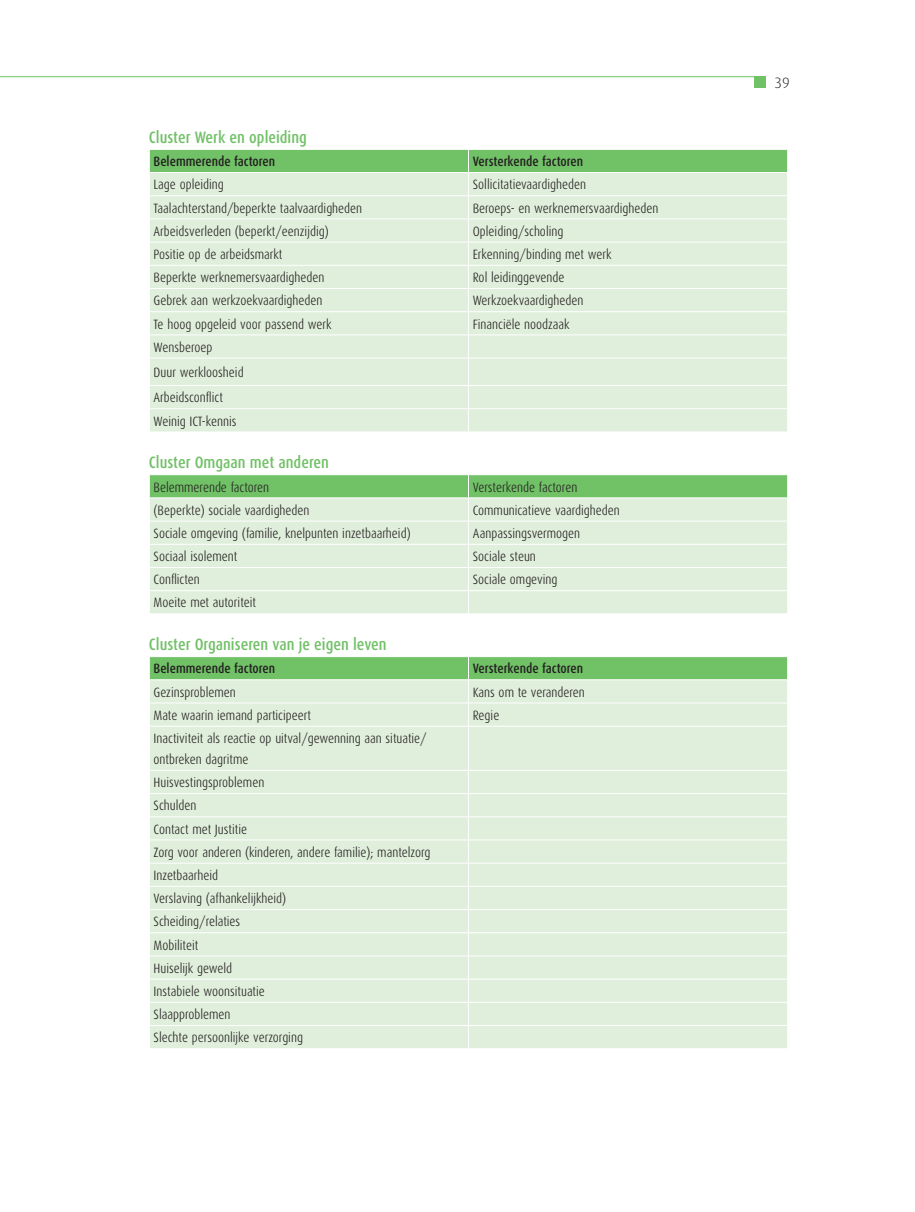
<style>
.page{position:relative;width:915px;height:1212px;background:#fff}
.page>*{position:absolute;margin:0;border:0;box-sizing:border-box;transform-origin:0 0}
.t1{font:500 16.5px "Dax Condensed";color:#71c167}
.t2{font:300 15px "Dax";color:#231f20}
.t3{font:300 13.5px/23.2px "Dax Condensed";color:#231f20}
.t4{font:500 13.5px "Dax Condensed";color:#231f20}
</style>
<div class="page">
<hr style="left:0;top:76px;width:765px;height:1px;background:#71c167">
<div style="left:754px;top:77px;width:11px;height:11px;background:#71c167"></div>
<svg style="left:149px;top:149px;width:639px;height:283px;background:#d9ecd4"></svg>
<svg style="left:149px;top:475px;width:639px;height:138px;background:#cfe8c9"></svg>
<div style="left:150px;top:727px;width:637px;height:321px;background:#e0efdb"></div>
<hr style="left:468px;top:726px;width:1px;height:44px;background:#fff">
<hr style="left:149px;top:770px;width:319px;height:1px;background:#fff">
<hr style="left:468px;top:770px;width:319px;height:1px;background:#fff">
<hr style="left:149px;top:793px;width:319px;height:1px;background:#fff">
<hr style="left:468px;top:793px;width:319px;height:1px;background:#fff">
<hr style="left:149px;top:816px;width:319px;height:1px;background:#fff">
<hr style="left:468px;top:816px;width:319px;height:1px;background:#fff">
<hr style="left:149px;top:839px;width:319px;height:1px;background:#fff">
<hr style="left:468px;top:839px;width:319px;height:1px;background:#fff">
<hr style="left:149px;top:863px;width:319px;height:1px;background:#fff">
<hr style="left:468px;top:863px;width:319px;height:1px;background:#fff">
<hr style="left:149px;top:886px;width:319px;height:1px;background:#fff">
<hr style="left:468px;top:886px;width:319px;height:1px;background:#fff">
<hr style="left:149px;top:909px;width:319px;height:1px;background:#fff">
<hr style="left:468px;top:909px;width:319px;height:1px;background:#fff">
<hr style="left:149px;top:932px;width:319px;height:1px;background:#fff">
<hr style="left:468px;top:932px;width:319px;height:1px;background:#fff">
<hr style="left:149px;top:955px;width:319px;height:1px;background:#fff">
<hr style="left:468px;top:955px;width:319px;height:1px;background:#fff">
<hr style="left:149px;top:979px;width:319px;height:1px;background:#fff">
<hr style="left:468px;top:979px;width:319px;height:1px;background:#fff">
<hr style="left:149px;top:1002px;width:319px;height:1px;background:#fff">
<hr style="left:468px;top:1002px;width:319px;height:1px;background:#fff">
<hr style="left:149px;top:1025px;width:319px;height:1px;background:#fff">
<hr style="left:468px;top:1025px;width:319px;height:1px;background:#fff">
<svg style="left:468px;top:771px;width:1px;height:277px"></svg>
<svg style="left:149px;top:657px;width:639px;height:69px;background:#bde0b6"></svg>
<hr style="left:149px;top:679px;width:319px;height:1px;background:#fff">
<hr style="left:468px;top:679px;width:319px;height:1px;background:#fff">
<p class="t1" style="left:149px;top:128px;width:159px">Cluster Werk en opleiding</p>
<p class="t4" style="left:153px;top:154px;width:123px">Belemmerende factoren</p>
<p class="t4" style="left:472px;top:154px;width:112px">Versterkende factoren</p>
<p class="t3" style="left:153px;top:173px;width:72px">Lage opleiding</p>
<p class="t3" style="left:472px;top:173px;width:115px">Sollicitatievaardigheden</p>
<p class="t3" style="left:153px;top:196px;width:210px">Taalachterstand/beperkte taalvaardigheden</p>
<p class="t3" style="left:472px;top:196px;width:187px">Beroeps- en werknemersvaardigheden</p>
<p class="t3" style="left:153px;top:220px;width:177px">Arbeidsverleden (beperkt/eenzijdig)</p>
<p class="t3" style="left:472px;top:220px;width:92px">Opleiding/scholing</p>
<p class="t3" style="left:153px;top:243px;width:130px">Positie op de arbeidsmarkt</p>
<p class="t3" style="left:472px;top:243px;width:140px">Erkenning/binding met werk</p>
<p class="t3" style="left:153px;top:266px;width:172px">Beperkte werknemersvaardigheden</p>
<p class="t3" style="left:472px;top:266px;width:93px">Rol leidinggevende</p>
<p class="t3" style="left:153px;top:289px;width:170px">Gebrek aan werkzoekvaardigheden</p>
<p class="t3" style="left:472px;top:289px;width:112px">Werkzoekvaardigheden</p>
<p class="t3" style="left:153px;top:312px;width:179px">Te hoog opgeleid voor passend werk</p>
<p class="t3" style="left:472px;top:312px;width:98px">Financiële noodzaak</p>
<p class="t3" style="left:153px;top:335px;width:91px;line-height:25.3px">Wensberoep<br>Duur werkloosheid<br>Arbeidsconflict</p>
<p class="t3" style="left:153px;top:409px;width:84px">Weinig ICT-kennis</p>
<p class="t1" style="left:149px;top:453px;width:181px">Cluster Omgaan met anderen</p>
<p class="t3" style="left:153px;top:475px;width:117px">Belemmerende factoren</p>
<p class="t3" style="left:472px;top:475px;width:106px">Versterkende factoren</p>
<p class="t3" style="left:153px;top:499px;width:157px">(Beperkte) sociale vaardigheden</p>
<p class="t3" style="left:472px;top:499px;width:148px">Communicatieve vaardigheden</p>
<p class="t3" style="left:153px;top:522px;width:258px">Sociale omgeving (familie, knelpunten inzetbaarheid)</p>
<p class="t3" style="left:472px;top:522px;width:109px">Aanpassingsvermogen</p>
<p class="t3" style="left:153px;top:545px;width:85px">Sociaal isolement</p>
<p class="t3" style="left:472px;top:545px;width:65px">Sociale steun</p>
<p class="t3" style="left:153px;top:568px;width:48px">Conflicten</p>
<p class="t3" style="left:472px;top:568px;width:86px">Sociale omgeving</p>
<p class="t3" style="left:153px;top:591px;width:104px">Moeite met autoriteit</p>
<p class="t1" style="left:149px;top:635px;width:239px">Cluster Organiseren van je eigen leven</p>
<p class="t4" style="left:153px;top:661px;width:123px">Belemmerende factoren</p>
<p class="t4" style="left:472px;top:661px;width:112px">Versterkende factoren</p>
<p class="t3" style="left:153px;top:680px;width:84px">Gezinsproblemen</p>
<p class="t3" style="left:472px;top:680px;width:113px">Kans om te veranderen</p>
<p class="t3" style="left:153px;top:704px;width:159px">Mate waarin iemand participeert</p>
<p class="t3" style="left:472px;top:704px;width:28px">Regie</p>
<p class="t3" style="left:153px;top:728px;width:274px;line-height:21px">Inactiviteit als reactie op uitval/gewenning aan situatie/ ontbreken dagritme</p>
<p class="t3" style="left:153px;top:771px;width:278px">Huisvestingsproblemen<br>Schulden<br>Contact met Justitie<br>Zorg voor anderen (kinderen, andere familie); mantelzorg<br>Inzetbaarheid<br>Verslaving (afhankelijkheid)<br>Scheiding/relaties<br>Mobiliteit<br>Huiselijk geweld<br>Instabiele woonsituatie<br>Slaapproblemen<br>Slechte persoonlijke verzorging</p>
<p class="t2" style="left:774px;top:75px;width:17px">39</p>
</div>
